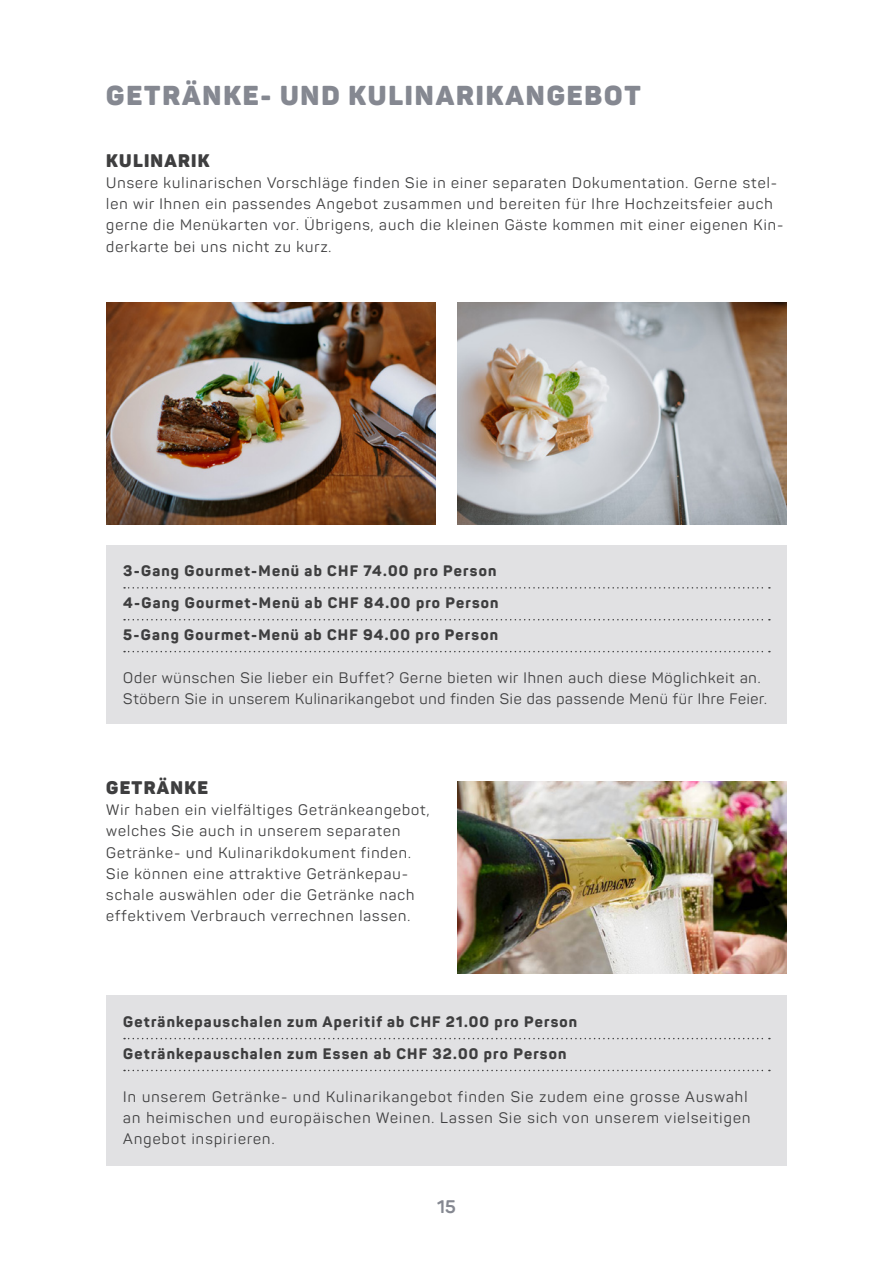
<style>
.page{position:relative;width:893px;height:1263px;background:#fff}
.page>*{position:absolute;margin:0;border:0;box-sizing:border-box;transform-origin:0 0}
.t1{font:27px "Panton Black Caps";letter-spacing:.07em;color:#858891}
.t2{font:18px "Panton Black Caps";letter-spacing:.07em;color:#3e3e3f}
.t3{font:700 18px "Panton";color:#858891}
.t4{font:15px/21.3px "Panton";letter-spacing:.07em;color:#3e3e3f}
.t5{font:800 15px/32px "Panton";letter-spacing:.08em;color:#3e3e3f}
.t6{font:15px/21.3px "Panton";letter-spacing:.05em;color:#3e3e3f}
</style>
<div class="page">
<img style="left:106px;top:303px;width:330px;height:221px">
<img style="left:457px;top:303px;width:330px;height:221px">
<img style="left:457px;top:781px;width:330px;height:193px">
<div style="left:106px;top:545px;width:681px;height:179px;background:#e1e1e3"></div>
<svg style="left:124px;top:587px;width:646px;height:2px"></svg>
<svg style="left:124px;top:619px;width:646px;height:1px"></svg>
<svg style="left:124px;top:651px;width:646px;height:1px"></svg>
<div style="left:106px;top:995px;width:681px;height:170px;background:#e1e1e3"></div>
<svg style="left:124px;top:1038px;width:646px;height:1px"></svg>
<svg style="left:124px;top:1070px;width:646px;height:1px"></svg>
<h1 class="t1" style="left:106px;top:78px;width:536px">GETRÄNKE- UND KULINARIKANGEBOT</h1>
<p class="t2" style="left:106px;top:149px;width:105px">KULINARIK</p>
<p class="t4" style="left:106px;top:172px;width:678px">Unsere kulinarischen Vorschläge finden Sie in einer separaten Dokumentation. Gerne stel&shy;len wir Ihnen ein passendes Angebot zusammen und bereiten für Ihre Hochzeitsfeier auch gerne die Menükarten vor. Übrigens, auch die kleinen Gäste kommen mit einer eigenen Kin&shy;derkarte bei uns nicht zu kurz.</p>
<p class="t5" style="left:123px;top:555px;width:377px">3-Gang Gourmet-Menü ab CHF 74.00 pro Person<br>4-Gang Gourmet-Menü ab CHF 84.00 pro Person<br>5-Gang Gourmet-Menü ab CHF 94.00 pro Person</p>
<p class="t6" style="left:123px;top:667px;width:645px">Oder wünschen Sie lieber ein Buffet? Gerne bieten wir Ihnen auch diese Möglichkeit an.<br>Stöbern Sie in unserem Kulinarikangebot und finden Sie das passende Menü für Ihre Feier.</p>
<p class="t2" style="left:106px;top:776px;width:103px">GETRÄNKE</p>
<p class="t4" style="left:106px;top:799px;width:325px">Wir haben ein vielfältiges Getränkeangebot, welches Sie auch in unserem separaten Getränke- und Kulinarikdokument finden.<br>Sie können eine attraktive Getränkepau&shy;schale auswählen oder die Getränke nach effektivem Verbrauch verrechnen lassen.</p>
<p class="t5" style="left:123px;top:1006px;width:455px">Getränkepauschalen zum Aperitif ab CHF 21.00 pro Person<br>Getränkepauschalen zum Essen ab CHF 32.00 pro Person</p>
<p class="t4" style="left:123px;top:1086px;width:629px">In unserem Getränke- und Kulinarikangebot finden Sie zudem eine grosse Auswahl an heimischen und europäischen Weinen. Lassen Sie sich von unserem vielseitigen<br>Angebot inspirieren.</p>
<p class="t3" style="left:437px;top:1195px;width:20px">15</p>
</div>
